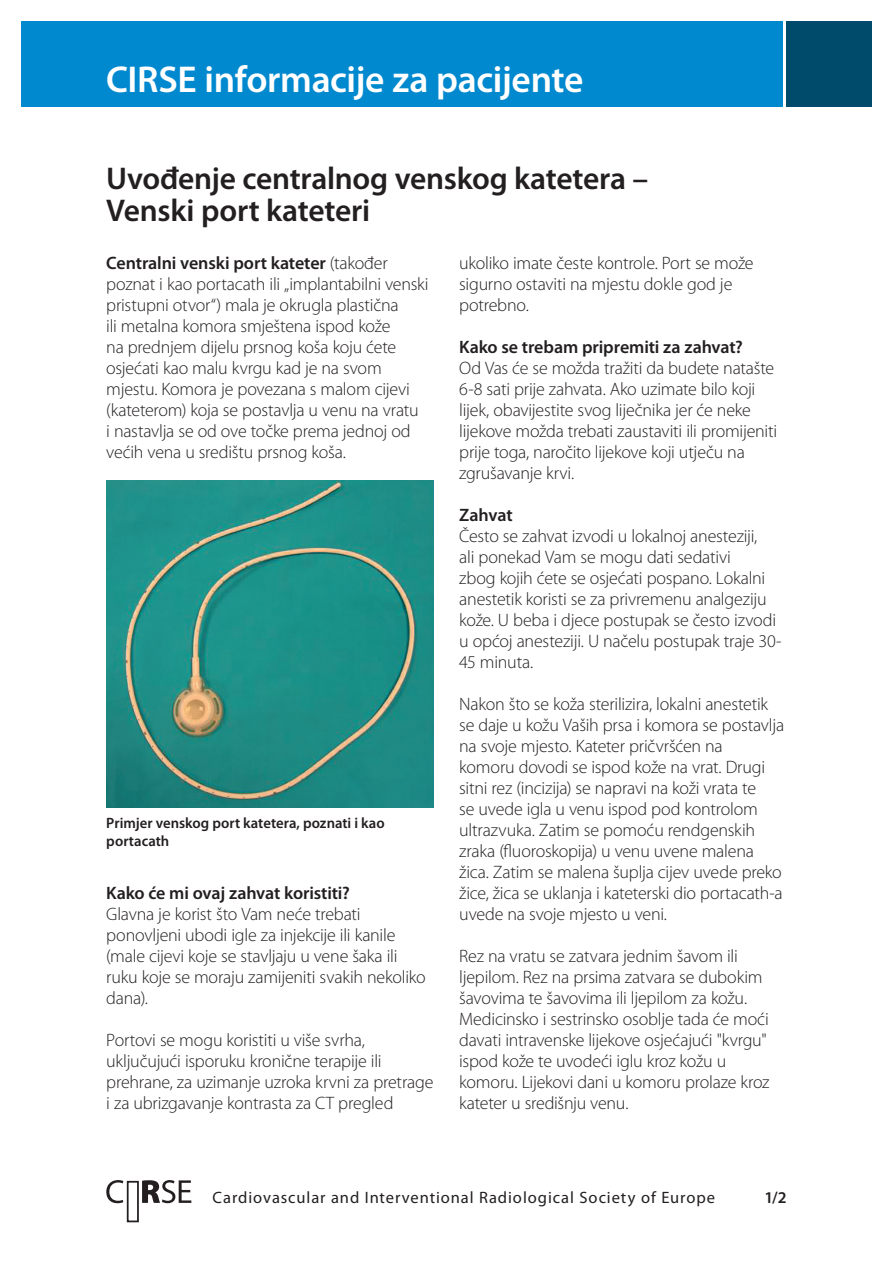
<style>
.page{position:relative;width:893px;height:1263px;background:#fff}
.page>*{position:absolute;margin:0;border:0;box-sizing:border-box;transform-origin:0 0}
.t1{font:600 37.5px "Myriad Pro";letter-spacing:-.01em;color:#fff}
.t2{font:600 31.5px/31.5px "Myriad Pro";letter-spacing:-.01em;color:#231f20}
.t3{font:300 18px/21px "Myriad Pro";letter-spacing:-.015em;color:#231f20}
.t4{font:600 18px "Myriad Pro";letter-spacing:-.01em;color:#231f20}
.t5{font:16.5px "Myriad Pro";letter-spacing:.055em;color:#231f20}
.t6{font:600 16.5px "Myriad Pro";color:#231f20}
.t7{font:600 15px/18px "Myriad Pro";color:#231f20}
.s1{font-weight:600}
</style>
<div class="page">
<div style="left:127px;top:1181px;width:12px;height:41px;background:#fff;border:2px solid #231f20"></div>
<svg style="left:106px;top:1180px;width:85px;height:23px"></svg>
<img style="left:106px;top:480px;width:328px;height:328px">
<div style="left:21px;top:21px;width:761px;height:85px;background:#0089cf"></div>
<div style="left:787px;top:21px;width:85px;height:85px;background:#004b6c"></div>
<h1 class="t1" style="left:106px;top:59px;width:479px">CIRSE informacije za pacijente</h1>
<h2 class="t2" style="left:106px;top:164px;width:543px">Uvođenje centralnog venskog katetera –<br>Venski port kateteri</h2>
<p class="t3" style="left:106px;top:252px;width:324px"><span class="s1">Centralni venski port kateter</span> (također poznat i kao portacath ili „implantabilni venski pristupni otvor“) mala je okrugla plastična<br>ili metalna komora smještena ispod kože<br>na prednjem dijelu prsnog koša koju ćete osjećati kao malu kvrgu kad je na svom mjestu. Komora je povezana s malom cijevi (kateterom) koja se postavlja u venu na vratu<br>i nastavlja se od ove točke prema jednoj od većih vena u središtu prsnog koša.</p>
<p class="t7" style="left:106px;top:814px;width:280px">Primjer venskog port katetera, poznati i kao portacath</p>
<p class="t4" style="left:106px;top:883px;width:245px">Kako će mi ovaj zahvat koristiti?</p>
<p class="t3" style="left:106px;top:903px;width:321px">Glavna je korist što Vam neće trebati ponovljeni ubodi igle za injekcije ili kanile (male cijevi koje se stavljaju u vene šaka ili ruku koje se moraju zamijeniti svakih nekoliko dana).</p>
<p class="t3" style="left:106px;top:1029px;width:329px">Portovi se mogu koristiti u više svrha, uključujući isporuku kronične terapije ili prehrane, za uzimanje uzroka krvni za pretrage i za ubrizgavanje kontrasta za CT pregled</p>
<p class="t3" style="left:459px;top:253px;width:296px">ukoliko imate česte kontrole. Port se može sigurno ostaviti na mjestu dokle god je potrebno.</p>
<p class="t4" style="left:459px;top:337px;width:285px">Kako se trebam pripremiti za zahvat?</p>
<p class="t3" style="left:459px;top:358px;width:320px">Od Vas će se možda tražiti da budete natašte 6-8 sati prije zahvata. Ako uzimate bilo koji lijek, obavijestite svog liječnika jer će neke lijekove možda trebati zaustaviti ili promijeniti prije toga, naročito lijekove koji utječu na zgrušavanje krvi.</p>
<p class="t4" style="left:459px;top:505px;width:55px">Zahvat</p>
<p class="t3" style="left:459px;top:526px;width:324px">Često se zahvat izvodi u lokalnoj anesteziji,<br>ali ponekad Vam se mogu dati sedativi<br>zbog kojih ćete se osjećati pospano. Lokalni anestetik koristi se za privremenu analgeziju kože. U beba i djece postupak se često izvodi u općoj anesteziji. U načelu postupak traje 30- 45 minuta.</p>
<p class="t3" style="left:459px;top:694px;width:326px">Nakon što se koža sterilizira, lokalni anestetik se daje u kožu Vaših prsa i komora se postavlja na svoje mjesto. Kateter pričvršćen na<br>komoru dovodi se ispod kože na vrat. Drugi sitni rez (incizija) se napravi na koži vrata te<br>se uvede igla u venu ispod pod kontrolom ultrazvuka. Zatim se pomoću rendgenskih zraka (fluoroskopija) u venu uvene malena žica. Zatim se malena šuplja cijev uvede preko žice, žica se uklanja i kateterski dio portacath-a uvede na svoje mjesto u veni.</p>
<p class="t3" style="left:459px;top:946px;width:312px">Rez na vratu se zatvara jednim šavom ili ljepilom. Rez na prsima zatvara se dubokim šavovima te šavovima ili ljepilom za kožu.<br>Medicinsko i sestrinsko osoblje tada će moći davati intravenske lijekove osjećajući "kvrgu" ispod kože te uvodeći iglu kroz kožu u komoru. Lijekovi dani u komoru prolaze kroz kateter u središnju venu.</p>
<p class="t5" style="left:213px;top:1188px;width:504px">Cardiovascular and Interventional Radiological Society of Europe</p>
<p class="t6" style="left:764px;top:1188px;width:24px">1/2</p>
</div>
